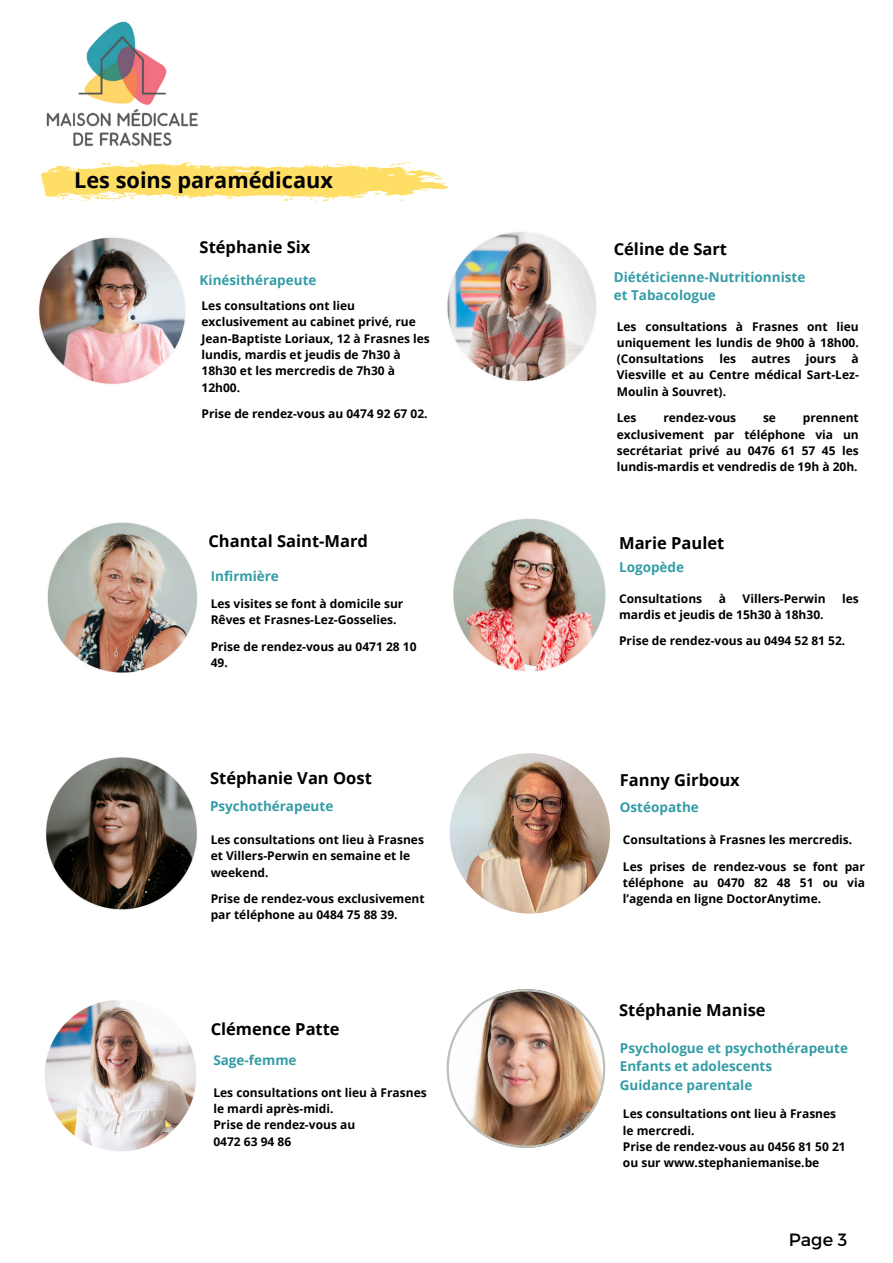
<style>
.page{position:relative;width:893px;height:1263px;background:#fff}
.page>*{position:absolute;margin:0;border:0;box-sizing:border-box;transform-origin:0 0}
.t1{font:700 21.75px "Open Sans";color:#010004}
.t2{font:17.77px "Montserrat";color:#010004}
.t3{font:700 16.5px "Open Sans";color:#000}
.t4{font:700 13.5px/18.5px "Open Sans";color:#349ca5}
.t5{font:700 12px/16.4px "Open Sans";color:#000}
</style>
<div class="page">
<img style="left:39px;top:237px;width:146px;height:147px">
<img style="left:47px;top:522px;width:150px;height:151px">
<img style="left:447px;top:232px;width:149px;height:150px">
<img style="left:453px;top:518px;width:153px;height:154px">
<img style="left:45px;top:757px;width:152px;height:153px">
<svg style="left:39px;top:160px;width:410px;height:42px"></svg>
<img style="left:450px;top:753px;width:160px;height:160px;border-radius:50%">
<img style="left:46px;top:21px;width:152px;height:125px">
<img style="left:446px;top:989px;width:159px;height:159px">
<img style="left:45px;top:1000px;width:151px;height:151px">
<h4 class="t1" style="left:74px;top:165px;width:260px">Les soins paramédicaux</h4>
<p class="t3" style="left:200px;top:236px;width:112px">Stéphanie Six</p>
<p class="t4" style="left:200px;top:271px;width:118px">Kinésithérapeute</p>
<p class="t5" style="left:201px;top:297px;width:230px">Les consultations ont lieu exclusivement au cabinet privé, rue<br>Jean-Baptiste Loriaux, 12 à Frasnes les lundis, mardis et jeudis de 7h30 à<br>18h30 et les mercredis de 7h30 à<br>12h00.</p>
<p class="t5" style="left:201px;top:405px;width:228px">Prise de rendez-vous au 0474 92 67 02.</p>
<p class="t3" style="left:208px;top:529px;width:161px">Chantal Saint-Mard</p>
<p class="t4" style="left:211px;top:567px;width:70px">Infirmière</p>
<p class="t5" style="left:211px;top:595px;width:194px">Les visites se font à domicile sur<br>Rêves et Frasnes-Lez-Gosselies.</p>
<p class="t5" style="left:211px;top:638px;width:207px">Prise de rendez-vous au 0471 28 10<br>49.</p>
<p class="t3" style="left:210px;top:767px;width:163px">Stéphanie Van Oost</p>
<p class="t4" style="left:210px;top:796px;width:125px">Psychothérapeute</p>
<p class="t5" style="left:211px;top:831px;width:215px">Les consultations ont lieu à Frasnes et Villers-Perwin en semaine et le weekend.</p>
<p class="t5" style="left:211px;top:890px;width:215px">Prise de rendez-vous exclusivement par téléphone au 0484 75 88 39.</p>
<h2 class="t3" style="left:211px;top:1018px;width:130px">Clémence Patte</h2>
<h4 class="t4" style="left:213px;top:1050px;width:85px">Sage-femme</h4>
<p class="t5" style="left:213px;top:1084px;width:215px">Les consultations ont lieu à Frasnes le mardi après-midi.</p>
<p class="t5" style="left:213px;top:1116px;width:143px">Prise de rendez-vous au</p>
<p class="t5" style="left:213px;top:1133px;width:79px">0472 63 94 86</p>
<h2 class="t3" style="left:614px;top:238px;width:115px">Céline de Sart</h2>
<h4 class="t4" style="left:614px;top:267px;width:193px">Diététicienne-Nutritionniste et Tabacologue</h4>
<h2 class="t5" style="left:617px;top:318px;width:244px;text-align:justify">Les consultations à Frasnes ont lieu uniquement les lundis de 9h00 à 18h00. (Consultations</h2>
<h2 class="t5" style="left:617px;top:350px;width:244px;text-align:justify;text-indent:235px">à Viesville et au Centre médical Sart-Lez-Moulin à Souvret).</h2>
<h4 class="t5" style="left:617px;top:409px;width:21px">Les</h4>
<h4 class="t5" style="left:663px;top:409px;width:74px">rendez-vous</h4>
<h4 class="t5" style="left:763px;top:409px;width:15px">se</h4>
<h2 class="t5" style="left:719px;top:350px;width:18px">les</h2>
<h2 class="t5" style="left:751px;top:350px;width:40px">autres</h2>
<h2 class="t5" style="left:806px;top:350px;width:32px">jours</h2>
<h4 class="t5" style="left:617px;top:409px;width:244px;text-align:justify;text-indent:186px">prennent exclusivement par téléphone via un secrétariat privé au 0476 61 57 45 les lundis-mardis et vendredis de 19h à 20h.</h4>
<h2 class="t3" style="left:619px;top:531px;width:107px">Marie Paulet</h2>
<h4 class="t4" style="left:619px;top:558px;width:66px">Logopède</h4>
<p class="t5" style="left:619px;top:590px;width:85px">Consultations</p>
<p class="t5" style="left:719px;top:590px;width:9px">à</p>
<p class="t5" style="left:742px;top:590px;width:85px">Villers-Perwin</p>
<p class="t5" style="left:842px;top:590px;width:18px">les</p>
<p class="t5" style="left:619px;top:606px;width:206px">mardis et jeudis de 15h30 à 18h30.</p>
<p class="t5" style="left:619px;top:633px;width:228px">Prise de rendez-vous au 0494 52 81 52.</p>
<p class="t3" style="left:620px;top:769px;width:121px">Fanny Girboux</p>
<p class="t4" style="left:620px;top:798px;width:81px">Ostéopathe</p>
<h2 class="t5" style="left:623px;top:831px;width:231px">Consultations à Frasnes les mercredis.</h2>
<h4 class="t5" style="left:623px;top:858px;width:244px;text-align:justify">Les prises de rendez-vous se font par téléphone au 0470 82 48 51 ou via l’agenda en ligne DoctorAnytime.</h4>
<h2 class="t3" style="left:619px;top:998px;width:148px">Stéphanie Manise</h2>
<h4 class="t4" style="left:620px;top:1038px;width:230px">Psychologue et psychothérapeute<br>Enfants et adolescents<br>Guidance parentale</h4>
<p class="t5" style="left:623px;top:1105px;width:215px">Les consultations ont lieu à Frasnes le mercredi.</p>
<p class="t5" style="left:623px;top:1138px;width:224px">Prise de rendez-vous au 0456 81 50 21 ou sur www.stephaniemanise.be</p>
<h2 class="t2" style="left:789px;top:1228px;width:60px">Page 3</h2>
</div>
